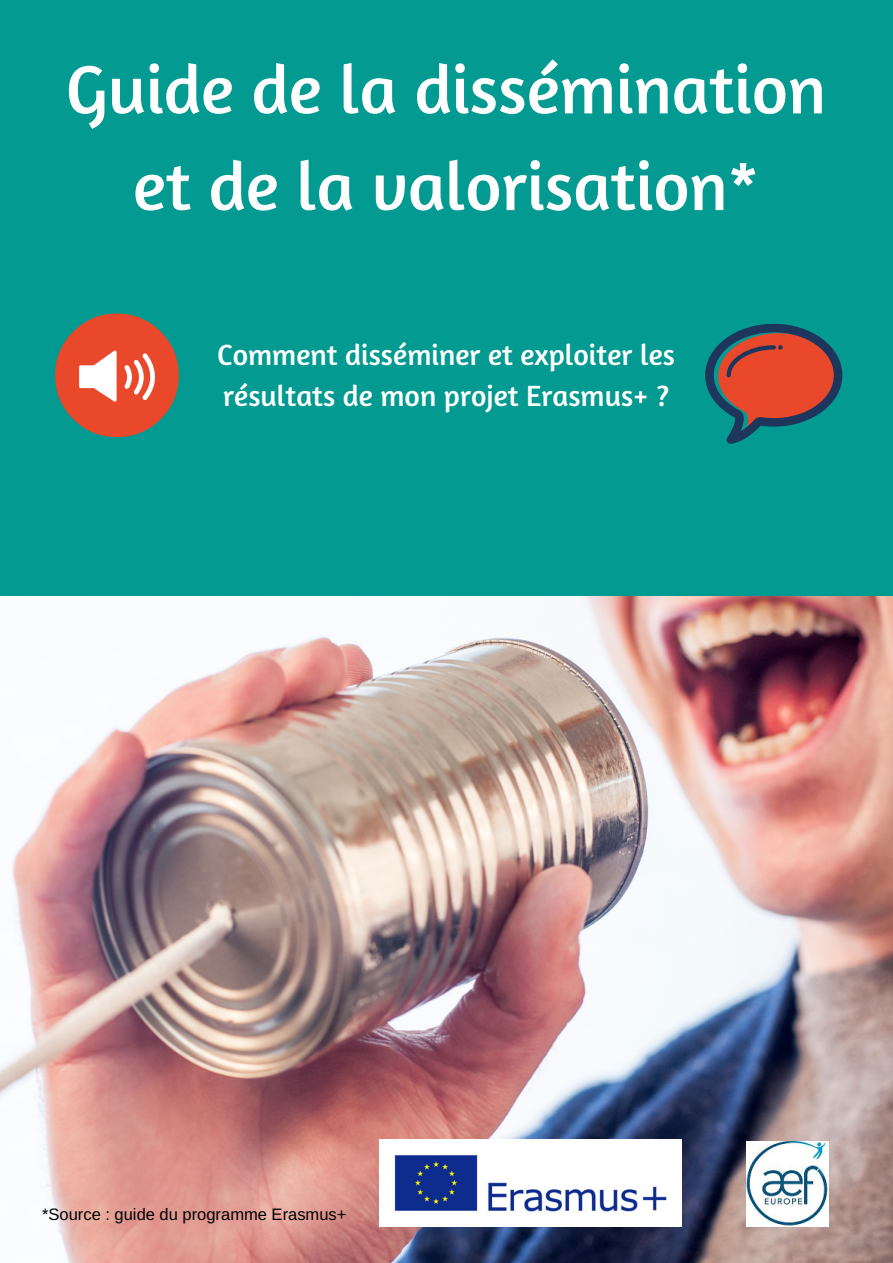
<style>
.page{position:relative;width:893px;height:1263px;background:#fff}
.page>*{position:absolute;margin:0;border:0;box-sizing:border-box;transform-origin:0 0}
.t1{font:69.45px/96.6px "Amaranth";color:#fff;text-align:center}
.t2{font:29.7px/40.5px "Amaranth";color:#fff}
.t3{font:16.5px "Arimo";color:#000}
</style>
<div class="page">
<div style="left:0;top:0;width:892px;height:1262px;background:#029a91"></div>
<svg style="left:705px;top:324px;width:137px;height:120px"></svg>
<img style="left:0;top:597px;width:892px;height:665px">
<img style="left:379px;top:1140px;width:302px;height:86px">
<img style="left:746px;top:1141px;width:82px;height:85px">
<svg style="left:55px;top:313px;width:124px;height:124px"></svg>
<h1 class="t1" style="left:66px;top:39px;width:761px">Guide de la dissémination et de la valorisation*</h1>
<p class="t2" style="left:217px;top:334px;width:459px">Comment disséminer et exploiter les résultats de mon projet Erasmus+ ?</p>
<p class="t3" style="left:42px;top:1205px;width:306px">*Source : guide du programme Erasmus+</p>
</div>
